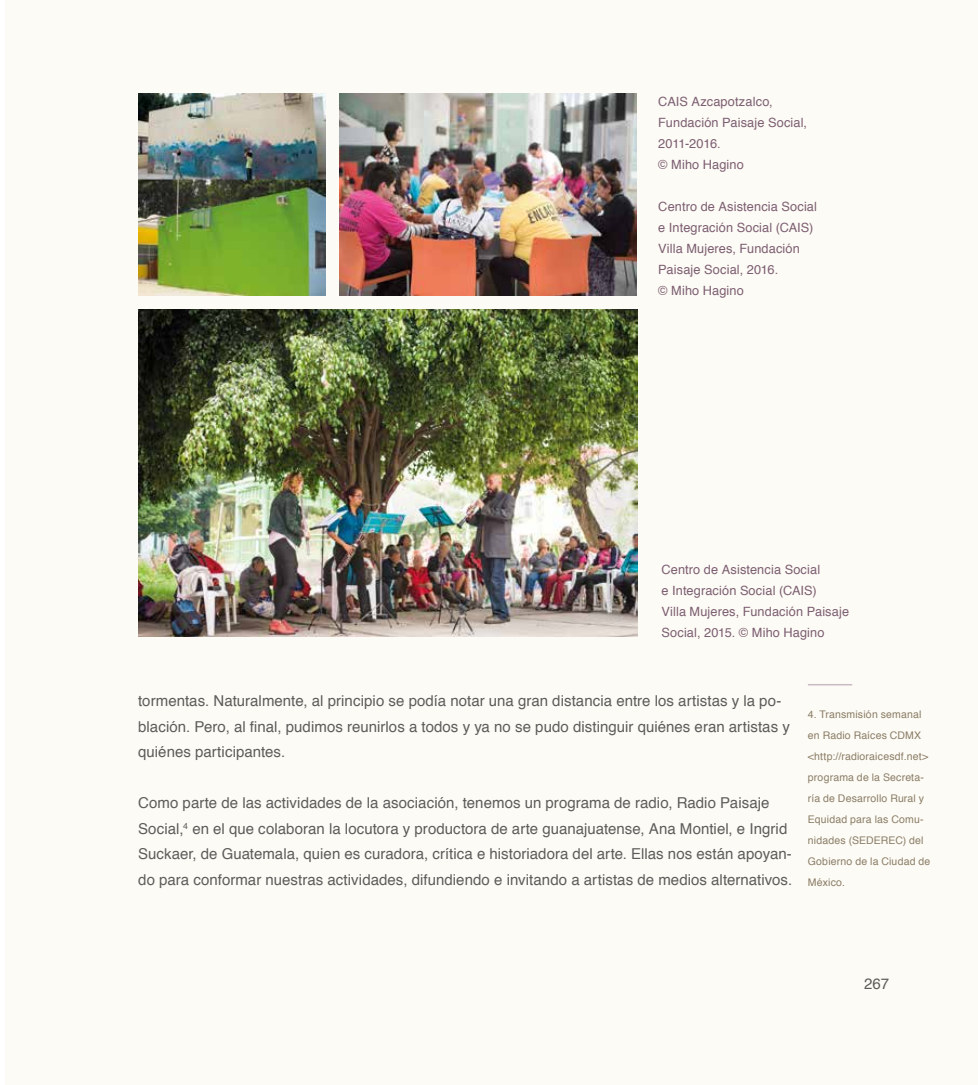
<style>
.page{position:relative;width:978px;height:1085px;background:#fff}
.page>*{position:absolute;margin:0;border:0;box-sizing:border-box;transform-origin:0 0}
.t1{font:15px/25.5px "Helvetica";letter-spacing:.005em;color:#5c5c5b}
.t2{font:12.75px/21px "Helvetica";letter-spacing:.01em;color:#7c5e72}
.t3{font:10.5px/21px "Helvetica";letter-spacing:.015em;color:#8a7d67}
</style>
<div class="page">
<div style="left:6px;top:0;width:972px;height:1084px;background:#fdfbf5"></div>
<img style="left:138px;top:94px;width:188px;height:201px">
<img style="left:340px;top:94px;width:296px;height:201px">
<img style="left:138px;top:310px;width:499px;height:326px">
<hr style="left:808px;top:684px;width:44px;height:1px;background:#c9bbc4">
<p class="t2" style="left:658px;top:92px;width:150px">CAIS Azcapotzalco,<br>Fundación Paisaje Social,<br>2011-2016.<br>© Miho Hagino</p>
<p class="t2" style="left:658px;top:197px;width:160px">Centro de Asistencia Social e Integración Social (CAIS)<br>Villa Mujeres, Fundación<br>Paisaje Social, 2016.<br>© Miho Hagino</p>
<p class="t2" style="left:662px;top:560px;width:189px">Centro de Asistencia Social<br>e Integración Social (CAIS)<br>Villa Mujeres, Fundación Paisaje<br>Social, 2015. © Miho Hagino</p>
<p class="t1" style="left:138px;top:689px;width:653px">tormentas. Naturalmente, al principio se podía notar una gran distancia entre los artistas y la po&shy;blación. Pero, al final, pudimos reunirlos a todos y ya no se pudo distinguir quiénes eran artistas y quiénes participantes.</p>
<p class="t1" style="left:138px;top:791px;width:656px">Como parte de las actividades de la asociación, tenemos un programa de radio, Radio Paisaje Social,<sup>4</sup> en el que colaboran la locutora y productora de arte guanajuatense, Ana Montiel, e Ingrid Suckaer, de Guatemala, quien es curadora, crítica e historiadora del arte. Ellas nos están apoyan&shy;do para conformar nuestras actividades, difundiendo e invitando a artistas de medios alternativos.</p>
<p class="t3" style="left:808px;top:704px;width:124px">4. Transmisión semanal en Radio Raíces CDMX &lt;http://radioraicesdf.net&gt; programa de la Secreta&shy;ría de Desarrollo Rural y<br>Equidad para las Comu&shy;nidades (SEDEREC) del<br>Gobierno de la Ciudad de<br>México.</p>
<p class="t1" style="left:864px;top:972px;width:27px">267</p>
</div>
